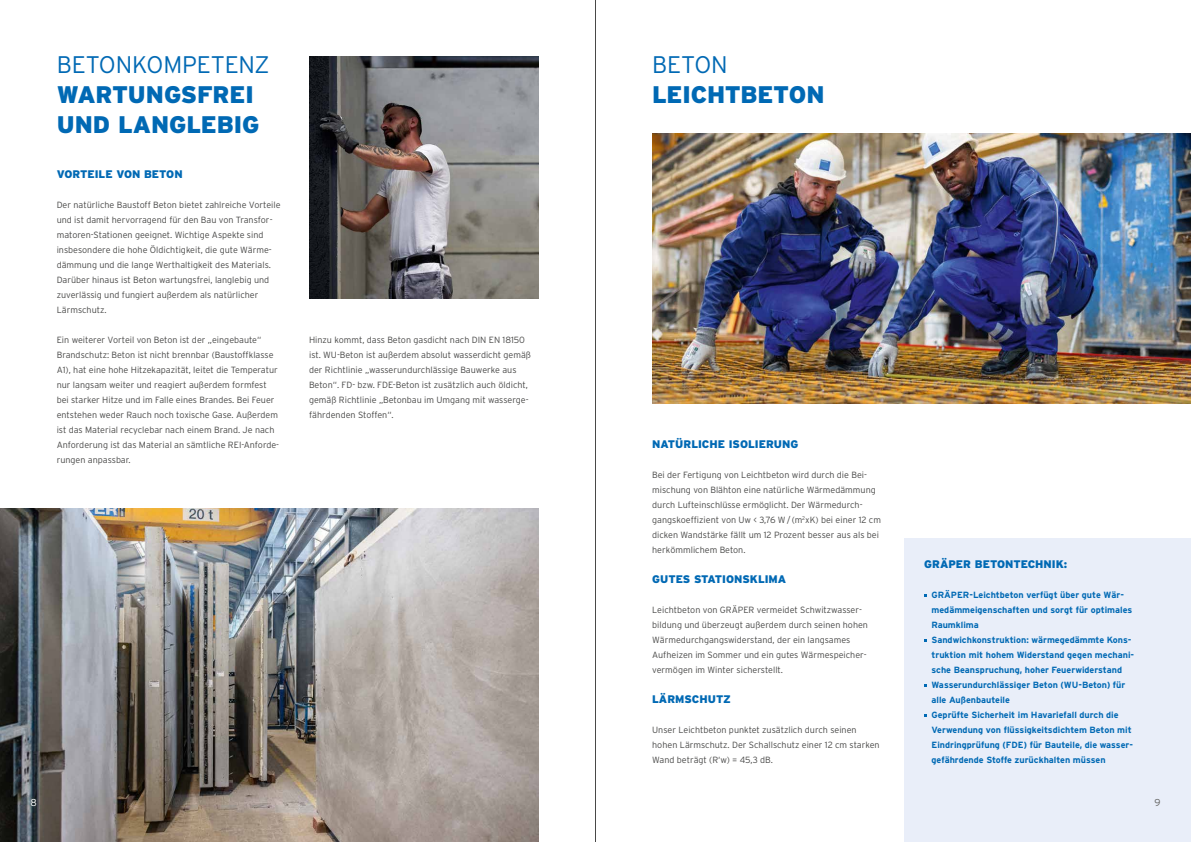
<style>
.page{position:relative;width:1191px;height:842px;background:#fff}
.page>*{position:absolute;margin:0;border:0;box-sizing:border-box;transform-origin:0 0}
.t1{font:900 24px/30px "Interstate";letter-spacing:-.005em;color:#0069b4}
.t2{font:300 24px "Interstate";letter-spacing:-.005em;color:#0069b4}
.t3{font:900 11px "Interstate";color:#0069b4}
.t4{font:300 10px "Interstate";color:#fff}
.t5{font:300 10px "Interstate";color:#636362}
.t6{font:300 9px/15px "Interstate";color:#494948}
.t7{font:700 9px/15px "Interstate";color:#0069b4}
</style>
<div class="page">
<div style="left:904px;top:538px;width:287px;height:304px;background:#e9eef9"></div>
<img style="left:0;top:508px;width:539px;height:334px">
<img style="left:309px;top:57px;width:230px;height:241px">
<img style="left:652px;top:133px;width:539px;height:270px">
<hr style="left:595px;top:0;width:1px;height:842px;background:#494948">
<h1 class="t2" style="left:57px;top:51px;width:214px">BETONKOMPETENZ</h1>
<h1 class="t1" style="left:57px;top:80px;width:204px">WARTUNGSFREI<br>UND LANGLEBIG</h1>
<p class="t3" style="left:57px;top:168px;width:127px">VORTEILE VON BETON</p>
<p class="t6" style="left:57px;top:198px;width:225px">Der natürliche Baustoff Beton bietet zahlreiche Vorteile und ist damit hervorragend für den Bau von Transfor&shy;matoren-Stationen geeignet. Wichtige Aspekte sind insbesondere die hohe Öldichtigkeit, die gute Wärme&shy;dämmung und die lange Werthaltigkeit des Materials.<br>Darüber hinaus ist Beton wartungsfrei, langlebig und zuverlässig und fungiert außerdem als natürlicher Lärmschutz.</p>
<p class="t6" style="left:57px;top:333px;width:224px">Ein weiterer Vorteil von Beton ist der „eingebaute“ Brandschutz: Beton ist nicht brennbar (Baustoffklasse A1), hat eine hohe Hitzekapazität, leitet die Temperatur nur langsam weiter und reagiert außerdem formfest bei starker Hitze und im Falle eines Brandes. Bei Feuer entstehen weder Rauch noch toxische Gase. Außerdem ist das Material recyclebar nach einem Brand. Je nach Anforderung ist das Material an sämtliche REI-Anforde&shy;rungen anpassbar.</p>
<p class="t6" style="left:309px;top:333px;width:223px">Hinzu kommt, dass Beton gasdicht nach DIN EN 18150 ist. WU-Beton ist außerdem absolut wasserdicht gemäß der Richtlinie „wasserundurchlässige Bauwerke aus Beton“. FD- bzw. FDE-Beton ist zusätzlich auch öldicht, gemäß Richtlinie „Betonbau im Umgang mit wasserge&shy;fährdenden Stoffen“.</p>
<h1 class="t2" style="left:652px;top:51px;width:77px">BETON</h1>
<h1 class="t1" style="left:652px;top:80px;width:174px">LEICHTBETON</h1>
<p class="t3" style="left:652px;top:438px;width:148px">NATÜRLICHE ISOLIERUNG</p>
<p class="t6" style="left:652px;top:468px;width:230px">Bei der Fertigung von Leichtbeton wird durch die Bei&shy;mischung von Blähton eine natürliche Wärmedämmung durch Lufteinschlüsse ermöglicht. Der Wärmedurch&shy;gangskoeffizient von Uw &lt; 3,76 W/ (m<sup>2</sup>xK) bei einer 12 cm dicken Wandstärke fällt um 12 Prozent besser aus als bei herkömmlichem Beton.</p>
<p class="t3" style="left:652px;top:573px;width:136px">GUTES STATIONSKLIMA</p>
<p class="t6" style="left:652px;top:603px;width:217px">Leichtbeton von GRÄPER vermeidet Schwitzwasser&shy;bildung und überzeugt außerdem durch seinen hohen Wärmedurchgangswiderstand, der ein langsames Aufheizen im Sommer und ein gutes Wärmespeicher&shy;vermögen im Winter sicherstellt.</p>
<p class="t3" style="left:652px;top:693px;width:80px">LÄRMSCHUTZ</p>
<p class="t6" style="left:652px;top:723px;width:229px">Unser Leichtbeton punktet zusätzlich durch seinen hohen Lärmschutz. Der Schallschutz einer 12 cm starken<br>Wand beträgt (R‘w) = 45,3 dB.</p>
<p class="t3" style="left:924px;top:558px;width:144px">GRÄPER BETONTECHNIK:</p>
<p class="t7" style="left:931px;top:588px;width:204px">GRÄPER-Leichtbeton verfügt über gute Wär&shy;medämmeigenschaften und sorgt für optimales Raumklima<br>Sandwichkonstruktion: wärmegedämmte Kons&shy;truktion mit hohem Widerstand gegen mechani&shy;sche Beanspruchung, hoher Feuerwiderstand Wasserundurchlässiger Beton (WU-Beton) für alle Außenbauteile<br>Geprüfte Sicherheit im Havariefall durch die Verwendung von flüssigkeitsdichtem Beton mit Eindringprüfung (FDE) für Bauteile, die wasser&shy;gefährdende Stoffe zurückhalten müssen</p>
<p class="t4" style="left:30px;top:797px;width:8px">8</p>
<p class="t5" style="left:1154px;top:797px;width:8px">9</p>
</div>
